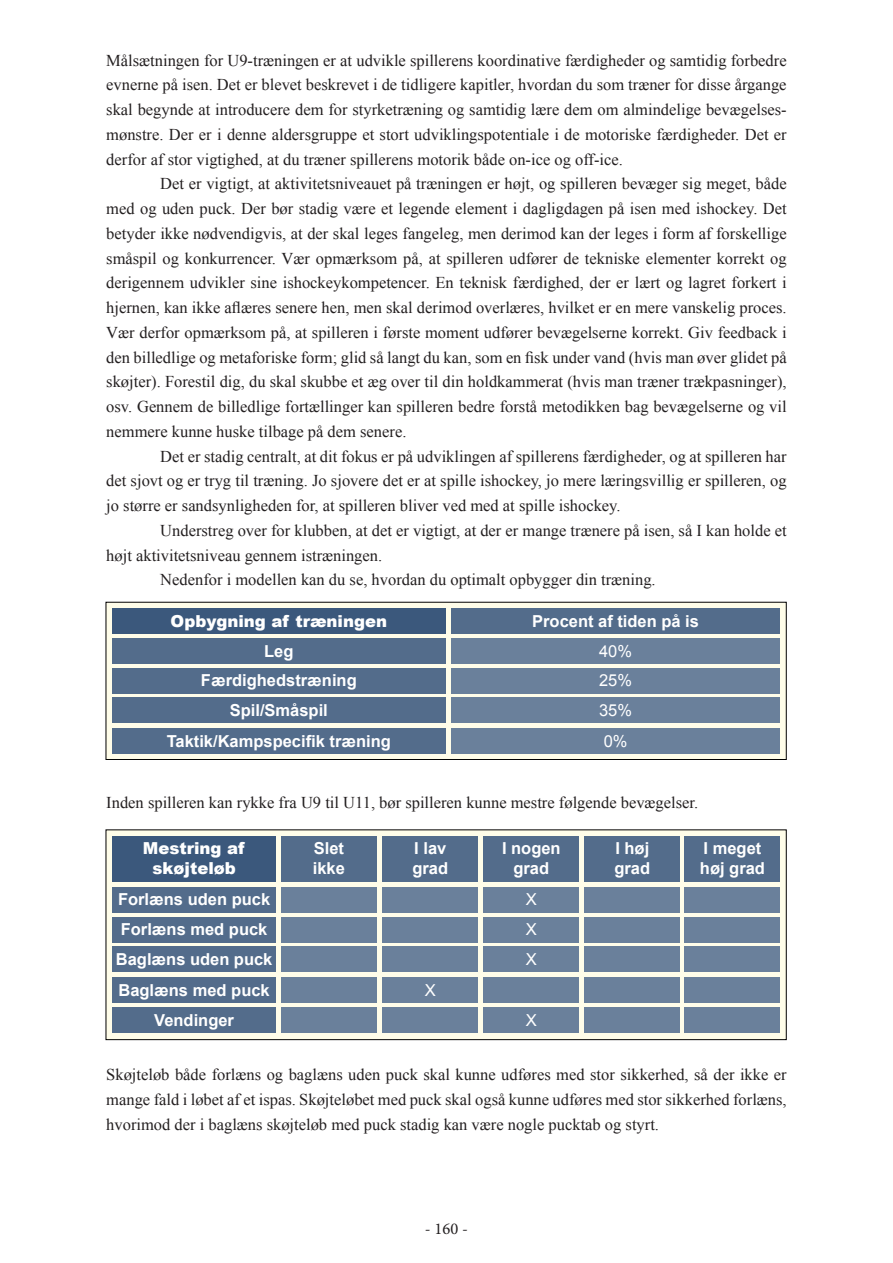
<style>
.page{position:relative;width:893px;height:1263px;background:#fff}
.page>*{position:absolute;margin:0;border:0;box-sizing:border-box;transform-origin:0 0}
.t1{font:16.5px/24.8px "Times New Roman";color:#231f20;text-align:justify}
.t2{font:700 16.5px/19.8px "Arial";color:#fff}
.t3{font:900 16.5px/19.8px "Arial";color:#fff;text-align:center}
.t4{font:16.5px "Arial";color:#fff}
.t5{font:16.5px "Minion Pro";color:#231f20}
</style>
<div class="page">
<div style="left:106px;top:602px;width:680px;height:157px;background:#fffde9"></div>
<div style="left:112px;top:608px;width:334px;height:26px;background:#3b587c"></div>
<div style="left:112px;top:638px;width:334px;height:26px;background:#536c8b"></div>
<div style="left:112px;top:668px;width:334px;height:25px;background:#536c8b"></div>
<div style="left:112px;top:698px;width:334px;height:25px;background:#536c8b"></div>
<div style="left:112px;top:729px;width:334px;height:25px;background:#536c8b"></div>
<div style="left:451px;top:608px;width:329px;height:26px;background:#536c8b"></div>
<div style="left:451px;top:638px;width:329px;height:26px;background:#6a809b"></div>
<div style="left:451px;top:668px;width:329px;height:25px;background:#6a809b"></div>
<div style="left:451px;top:698px;width:329px;height:25px;background:#6a809b"></div>
<div style="left:451px;top:729px;width:329px;height:25px;background:#6a809b"></div>
<div style="left:106px;top:830px;width:680px;height:210px;background:#fffde9;border:1px solid #000"></div>
<div style="left:112px;top:836px;width:164px;height:46px;background:#3b587c"></div>
<div style="left:112px;top:887px;width:164px;height:25px;background:#536c8b"></div>
<div style="left:112px;top:917px;width:164px;height:25px;background:#536c8b"></div>
<div style="left:112px;top:947px;width:164px;height:25px;background:#536c8b"></div>
<div style="left:112px;top:977px;width:164px;height:26px;background:#536c8b"></div>
<div style="left:112px;top:1007px;width:164px;height:26px;background:#536c8b"></div>
<div style="left:281px;top:836px;width:96px;height:46px;background:#536c8b"></div>
<div style="left:383px;top:836px;width:95px;height:46px;background:#536c8b"></div>
<div style="left:484px;top:836px;width:95px;height:46px;background:#536c8b"></div>
<div style="left:585px;top:836px;width:95px;height:46px;background:#536c8b"></div>
<div style="left:685px;top:836px;width:95px;height:46px;background:#536c8b"></div>
<div style="left:281px;top:887px;width:96px;height:25px;background:#6a809b"></div>
<div style="left:383px;top:887px;width:95px;height:25px;background:#6a809b"></div>
<div style="left:484px;top:887px;width:95px;height:25px;background:#6a809b"></div>
<div style="left:585px;top:887px;width:95px;height:25px;background:#6a809b"></div>
<div style="left:685px;top:887px;width:95px;height:25px;background:#6a809b"></div>
<div style="left:281px;top:917px;width:96px;height:25px;background:#6a809b"></div>
<div style="left:383px;top:917px;width:95px;height:25px;background:#6a809b"></div>
<div style="left:484px;top:917px;width:95px;height:25px;background:#6a809b"></div>
<div style="left:585px;top:917px;width:95px;height:25px;background:#6a809b"></div>
<div style="left:685px;top:917px;width:95px;height:25px;background:#6a809b"></div>
<div style="left:281px;top:947px;width:96px;height:25px;background:#6a809b"></div>
<div style="left:281px;top:977px;width:96px;height:26px;background:#6a809b"></div>
<div style="left:281px;top:1007px;width:96px;height:26px;background:#6a809b"></div>
<div style="left:383px;top:947px;width:95px;height:25px;background:#6a809b"></div>
<div style="left:383px;top:977px;width:95px;height:26px;background:#6a809b"></div>
<div style="left:383px;top:1007px;width:95px;height:26px;background:#6a809b"></div>
<div style="left:484px;top:947px;width:95px;height:25px;background:#6a809b"></div>
<div style="left:484px;top:977px;width:95px;height:26px;background:#6a809b"></div>
<div style="left:484px;top:1007px;width:95px;height:26px;background:#6a809b"></div>
<div style="left:585px;top:947px;width:95px;height:25px;background:#6a809b"></div>
<div style="left:585px;top:977px;width:95px;height:26px;background:#6a809b"></div>
<div style="left:585px;top:1007px;width:95px;height:26px;background:#6a809b"></div>
<div style="left:685px;top:947px;width:95px;height:25px;background:#6a809b"></div>
<div style="left:685px;top:977px;width:95px;height:26px;background:#6a809b"></div>
<div style="left:685px;top:1007px;width:95px;height:26px;background:#6a809b"></div>
<p class="t1" style="left:106px;top:47px;width:682px">Målsætningen for U9-træningen er at udvikle spillerens koordinative færdigheder og samtidig forbedre evnerne på isen. Det er blevet beskrevet i de tidligere kapitler, hvordan du som træner for disse årgange skal begynde at introducere dem for styrketræning og samtidig lære dem om almindelige bevægelses&shy;mønstre. Der er i denne aldersgruppe et stort udviklingspotentiale i de motoriske færdigheder. Det er derfor af stor vigtighed, at du træner spillerens motorik både on-ice og off-ice.</p>
<p class="t1" style="left:106px;top:171px;width:682px;text-indent:54px">Det er vigtigt, at aktivitetsniveauet på træningen er højt, og spilleren bevæger sig meget, både med og uden puck. Der bør stadig være et legende element i dagligdagen på isen med ishockey. Det betyder ikke nødvendigvis, at der skal leges fangeleg, men derimod kan der leges i form af forskellige småspil og konkurrencer. Vær opmærksom på, at spilleren udfører de tekniske elementer korrekt og derigennem udvikler sine ishockeykompetencer. En teknisk færdighed, der er lært og lagret forkert i hjernen, kan ikke aflæres senere hen, men skal derimod overlæres, hvilket er en mere vanskelig proces.<br>Vær derfor opmærksom på, at spilleren i første moment udfører bevægelserne korrekt. Giv feedback i den billedlige og metaforiske form; glid så langt du kan, som en fisk under vand (hvis man øver glidet på skøjter). Forestil dig, du skal skubbe et æg over til din holdkammerat (hvis man træner trækpasninger), osv. Gennem de billedlige fortællinger kan spilleren bedre forstå metodikken bag bevægelserne og vil nemmere kunne huske tilbage på dem senere.</p>
<p class="t1" style="left:106px;top:443px;width:682px;text-indent:54px">Det er stadig centralt, at dit fokus er på udviklingen af spillerens færdigheder, og at spilleren har det sjovt og er tryg til træning. Jo sjovere det er at spille ishockey, jo mere læringsvillig er spilleren, og jo større er sandsynligheden for, at spilleren bliver ved med at spille ishockey.</p>
<p class="t1" style="left:106px;top:518px;width:682px;text-indent:54px">Understreg over for klubben, at det er vigtigt, at der er mange trænere på isen, så I kan holde et højt aktivitetsniveau gennem istræningen.</p>
<p class="t1" style="left:160px;top:567px;width:497px">Nedenfor i modellen kan du se, hvordan du optimalt opbygger din træning.</p>
<p class="t3" style="left:171px;top:610px;width:218px">Opbygning af træningen</p>
<p class="t2" style="left:264px;top:641px;width:31px">Leg</p>
<p class="t4" style="left:599px;top:640px;width:35px">40%</p>
<p class="t4" style="left:599px;top:670px;width:35px">25%</p>
<p class="t4" style="left:599px;top:699px;width:35px">35%</p>
<p class="t4" style="left:604px;top:730px;width:25px">0%</p>
<p class="t2" style="left:532px;top:612px;width:168px">Procent af tiden på is</p>
<p class="t2" style="left:201px;top:671px;width:157px">Færdighedstræning</p>
<p class="t2" style="left:230px;top:701px;width:100px">Spil/Småspil</p>
<p class="t2" style="left:167px;top:732px;width:226px">Taktik/Kampspecifik træning</p>
<p class="t1" style="left:106px;top:790px;width:593px">Inden spilleren kan rykke fra U9 til U11, bør spilleren kunne mestre følgende bevægelser.</p>
<p class="t3" style="left:143px;top:838px;width:103px">Mestring af skøjteløb</p>
<p class="t2" style="left:118px;top:890px;width:154px">Forlæns uden puck</p>
<p class="t4" style="left:526px;top:889px;width:13px">X</p>
<p class="t4" style="left:526px;top:918px;width:13px">X</p>
<p class="t2" style="left:313px;top:839px;width:34px">Slet ikke</p>
<p class="t2" style="left:412px;top:839px;width:37px">I lav grad</p>
<p class="t2" style="left:502px;top:839px;width:60px;text-align:center">I nogen grad</p>
<p class="t2" style="left:614px;top:839px;width:37px">I høj grad</p>
<p class="t2" style="left:700px;top:839px;width:67px">I meget høj grad</p>
<p class="t2" style="left:121px;top:920px;width:148px">Forlæns med puck</p>
<p class="t2" style="left:116px;top:950px;width:158px">Baglæns uden puck</p>
<p class="t2" style="left:118px;top:981px;width:153px">Baglæns med puck</p>
<p class="t2" style="left:154px;top:1010px;width:81px">Vendinger</p>
<p class="t4" style="left:526px;top:948px;width:13px">X</p>
<p class="t4" style="left:425px;top:979px;width:13px">X</p>
<p class="t4" style="left:526px;top:1009px;width:13px">X</p>
<p class="t1" style="left:106px;top:1062px;width:682px">Skøjteløb både forlæns og baglæns uden puck skal kunne udføres med stor sikkerhed, så der ikke er mange fald i løbet af et ispas. Skøjteløbet med puck skal også kunne udføres med stor sikkerhed forlæns, hvorimod der i baglæns skøjteløb med puck stadig kan være nogle pucktab og styrt.</p>
<p class="t5" style="left:425px;top:1217px;width:44px">- 160 -</p>
</div>
